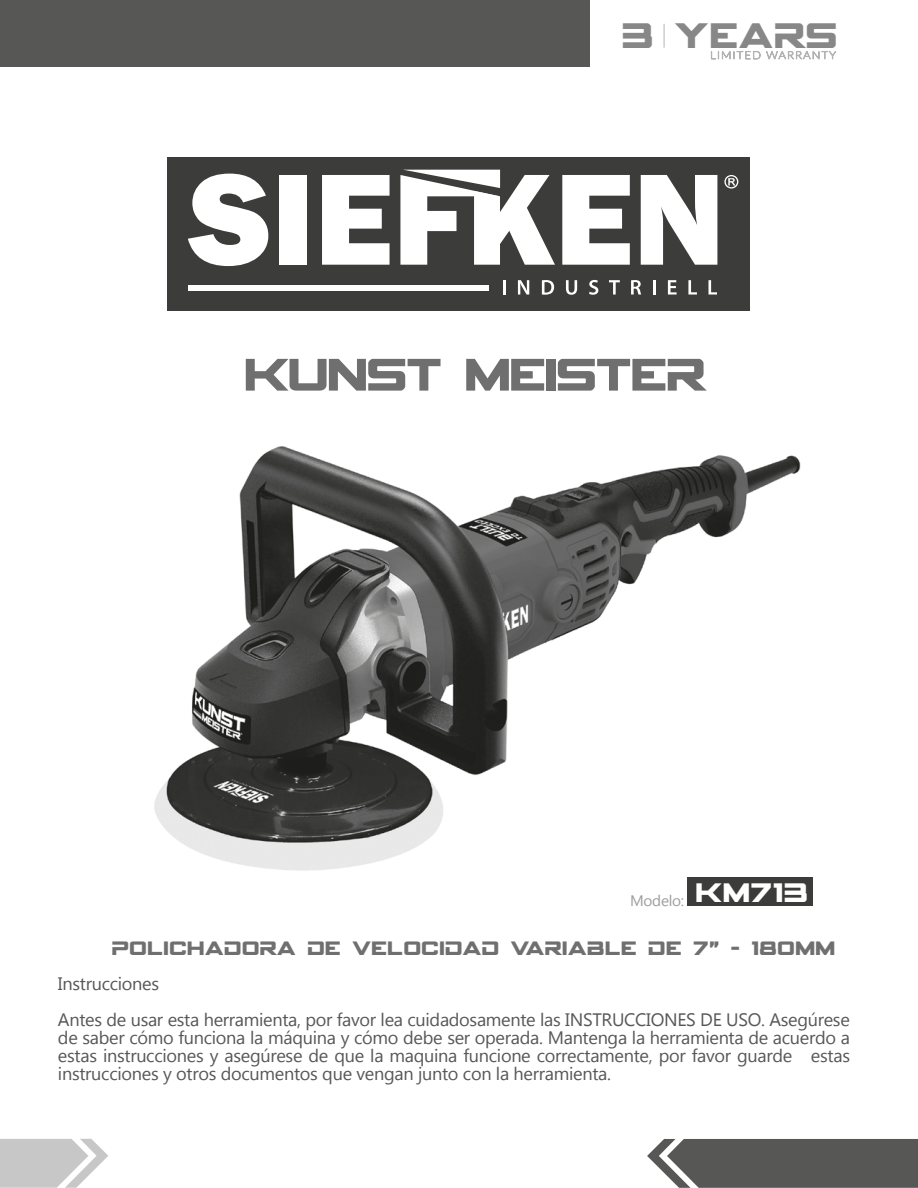
<style>
.page{position:relative;width:918px;height:1188px;background:#fff}
.page>*{position:absolute;margin:0;border:0;box-sizing:border-box;transform-origin:0 0}
.t1{font:50.85px "Spy Agency";letter-spacing:-.05em;color:#706f6f}
.t2{font:39.6px "Spy Agency";color:#878787}
.t3{font:21.6px "Spy Agency";color:#706f6f}
.t4{font:18px/18px "Microsoft Tai Le";letter-spacing:-.015em;color:#575756}
.t5{font:15.15px "Microsoft Tai Le";letter-spacing:-.015em;color:#9d9d9c}
</style>
<div class="page">
<img style="left:154px;top:446px;width:647px;height:438px">
<svg style="left:711px;top:51px;width:126px;height:9px"></svg>
<svg style="left:664px;top:24px;width:1px;height:24px"></svg>
<div style="left:0;top:0;width:590px;height:66px;background:#575756"></div>
<svg style="left:0;top:1139px;width:108px;height:49px"></svg>
<svg style="left:647px;top:1139px;width:271px;height:49px;background:#646463"></svg>
<div style="left:168px;top:157px;width:582px;height:154px;background:#3c3c3b"></div>
<svg style="left:188px;top:174px;width:80px;height:92px"></svg>
<div style="left:279px;top:175px;width:27px;height:90px;background:#fff"></div>
<svg style="left:322px;top:175px;width:68px;height:90px"></svg>
<svg style="left:562px;top:175px;width:68px;height:90px"></svg>
<svg style="left:641px;top:175px;width:76px;height:90px"></svg>
<svg style="left:400px;top:170px;width:155px;height:95px"></svg>
<svg style="left:503px;top:280px;width:2px;height:15px"></svg>
<svg style="left:518px;top:280px;width:11px;height:15px"></svg>
<svg style="left:542px;top:280px;width:12px;height:15px"></svg>
<svg style="left:566px;top:280px;width:11px;height:15px"></svg>
<svg style="left:589px;top:280px;width:9px;height:15px"></svg>
<svg style="left:609px;top:280px;width:11px;height:15px"></svg>
<svg style="left:631px;top:280px;width:10px;height:15px"></svg>
<svg style="left:653px;top:280px;width:2px;height:15px"></svg>
<svg style="left:668px;top:280px;width:9px;height:15px"></svg>
<svg style="left:688px;top:280px;width:9px;height:15px"></svg>
<svg style="left:708px;top:280px;width:9px;height:15px"></svg>
<div style="left:188px;top:285px;width:301px;height:6px;background:#fff"></div>
<svg style="left:724px;top:175px;width:14px;height:14px"></svg>
<div style="left:688px;top:877px;width:125px;height:29px;background:#3c3c3b"></div>
<h2 class="t2" style="left:621px;top:14px;width:218px">3 YEARS</h2>
<h1 class="t1" style="left:243px;top:348px;width:464px">KUNST MEISTER</h1>
<p class="t5" style="left:630px;top:892px;width:180px">Modelo: <sup>KM713</sup></p>
<p class="t3" style="left:111px;top:937px;width:726px">POLICHADORA DE VELOCIDAD VARIABLE DE 7” - 18OMM</p>
<p class="t4" style="left:58px;top:966px;width:793px;line-height:36px">Instrucciones<br>Antes de usar esta herramienta, por favor lea cuidadosamente las INSTRUCCIONES DE USO. Asegúrese</p>
<p class="t4" style="left:58px;top:1029px;width:794px;text-align:justify">de saber cómo funciona la máquina y cómo debe ser operada. Mantenga la herramienta de acuerdo a estas instrucciones y asegúrese de que la maquina funcione correctamente, por favor guarde estas instrucciones y otros documentos que vengan junto con la herramienta.</p>
</div>
